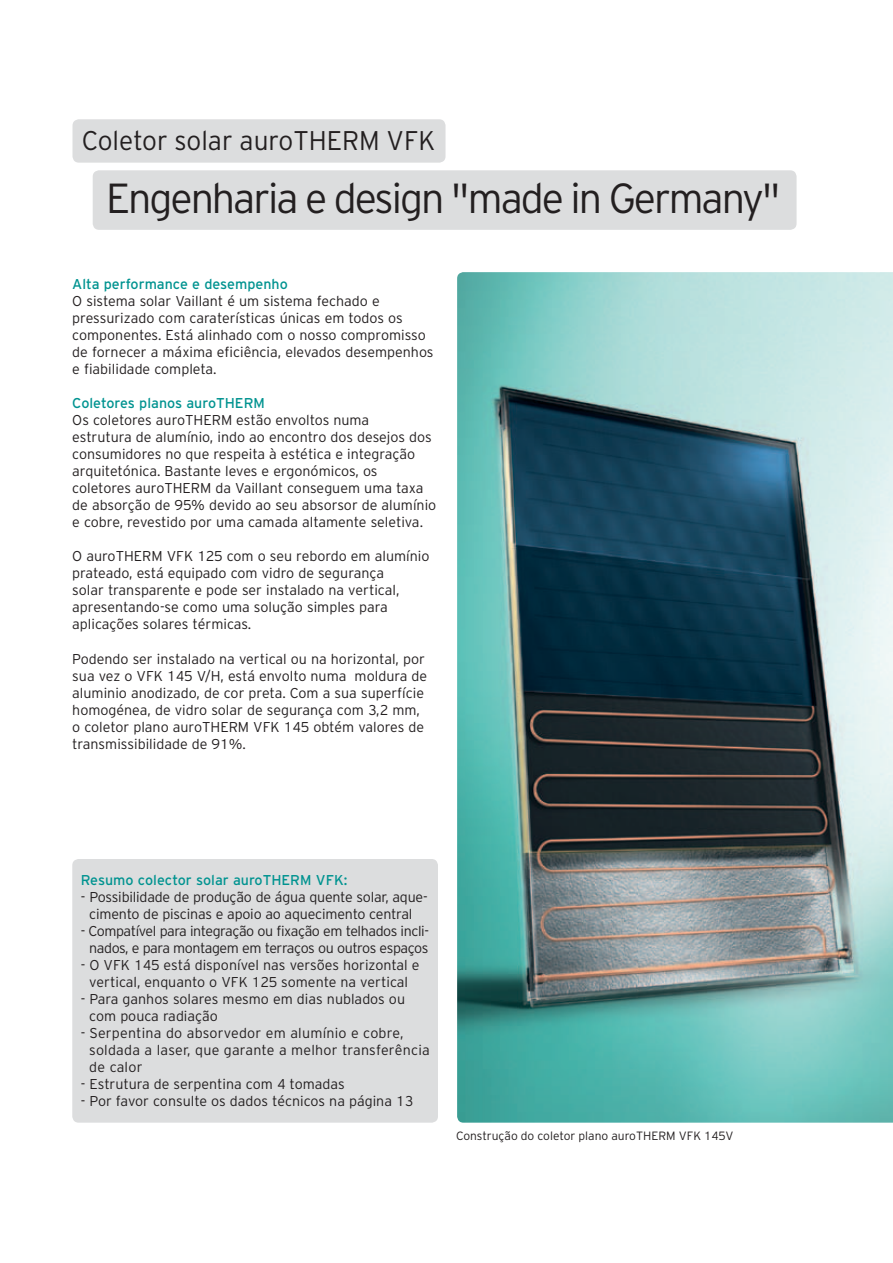
<style>
.page{position:relative;width:893px;height:1263px;background:#fff}
.page>*{position:absolute;margin:0;border:0;box-sizing:border-box;transform-origin:0 0}
.t1{font:300 42px "VAI Interstate";letter-spacing:-.05em;color:#231f20}
.t2{font:300 27px "VAI Interstate";color:#231f20}
.t3{font:300 14.25px/17px "VAI Interstate";color:#231f20}
.t4{font:300 14.25px/17px "VAI Interstate";letter-spacing:-.03em;color:#231f20;text-align:center}
.t5{font:14.25px "VAI Interstate";color:#009390}
.t6{font:300 12px "VAI Interstate";color:#231f20}
</style>
<div class="page">
<div style="left:72px;top:859px;width:366px;height:264px;background:#dcddde;border-radius:6px"></div>
<img style="left:457px;top:272px;width:436px;height:851px">
<div style="left:73px;top:119px;width:372px;height:44px;background:#dcddde;border-radius:6px"></div>
<div style="left:93px;top:170px;width:703px;height:60px;background:#dcddde;border-radius:6px"></div>
<h2 class="t2" style="left:82px;top:125px;width:355px">Coletor solar auroTHERM VFK</h2>
<h1 class="t1" style="left:106px;top:175px;width:676px">Engenharia e design "made in Germany"</h1>
<p class="t5" style="left:72px;top:276px;width:217px">Alta performance e desempenho</p>
<p class="t3" style="left:72px;top:293px;width:363px">O sistema solar Vaillant é um sistema fechado e pressurizado com caraterísticas únicas em todos os componentes. Está alinhado com o nosso compromisso de fornecer a máxima eficiência, elevados desempenhos e fiabilidade completa.</p>
<p class="t5" style="left:72px;top:395px;width:194px">Coletores planos auroTHERM</p>
<p class="t3" style="left:72px;top:412px;width:366px">Os coletores auroTHERM estão envoltos numa<br>estrutura de alumínio, indo ao encontro dos desejos dos consumidores no que respeita à estética e integração arquitetónica. Bastante leves e ergonómicos, os coletores auroTHERM da Vaillant conseguem uma taxa de absorção de 95% devido ao seu absorsor de alumínio e cobre, revestido por uma camada altamente seletiva.</p>
<p class="t3" style="left:72px;top:548px;width:359px">O auroTHERM VFK 125 com o seu rebordo em alumínio prateado, está equipado com vidro de segurança<br>solar transparente e pode ser instalado na vertical, apresentando-se como uma solução simples para aplicações solares térmicas.</p>
<p class="t3" style="left:72px;top:650px;width:356px">Podendo ser instalado na vertical ou na horizontal, por sua vez o VFK 145 V/H, está envolto numa moldura de aluminio anodizado, de cor preta. Com a sua superfície homogénea, de vidro solar de segurança com 3,2 mm, o coletor plano auroTHERM VFK 145 obtém valores de transmissibilidade de 91%.</p>
<p class="t5" style="left:81px;top:872px;width:268px">Resumo colector solar auroTHERM VFK:</p>
<p class="t3" style="left:81px;top:888px;width:348px;text-align:center">- Possibilidade de produção de água quente solar, aque&shy;cimento de piscinas e apoio ao aquecimento central</p>
<p class="t4" style="left:81px;top:922px;width:350px">- Compatível para integração ou fixação em telhados incli&shy;nados, e para montagem em terraços ou outros espaços</p>
<p class="t3" style="left:81px;top:956px;width:340px;text-align:center">- O VFK 145 está disponível nas versões horizontal e vertical, enquanto o VFK 125 somente na vertical</p>
<p class="t3" style="left:89px;top:990px;width:317px;text-indent:-9px">- Para ganhos solares mesmo em dias nublados ou com pouca radiação</p>
<p class="t3" style="left:89px;top:1024px;width:342px;text-indent:-9px">- Serpentina do absorvedor em alumínio e cobre, soldada a laser, que garante a melhor transferência de calor</p>
<p class="t3" style="left:81px;top:1075px;width:265px">- Estrutura de serpentina com 4 tomadas</p>
<p class="t3" style="left:81px;top:1092px;width:334px">- Por favor consulte os dados técnicos na página 13</p>
<p class="t6" style="left:456px;top:1129px;width:279px">Construção do coletor plano auroTHERM VFK 145V</p>
</div>
